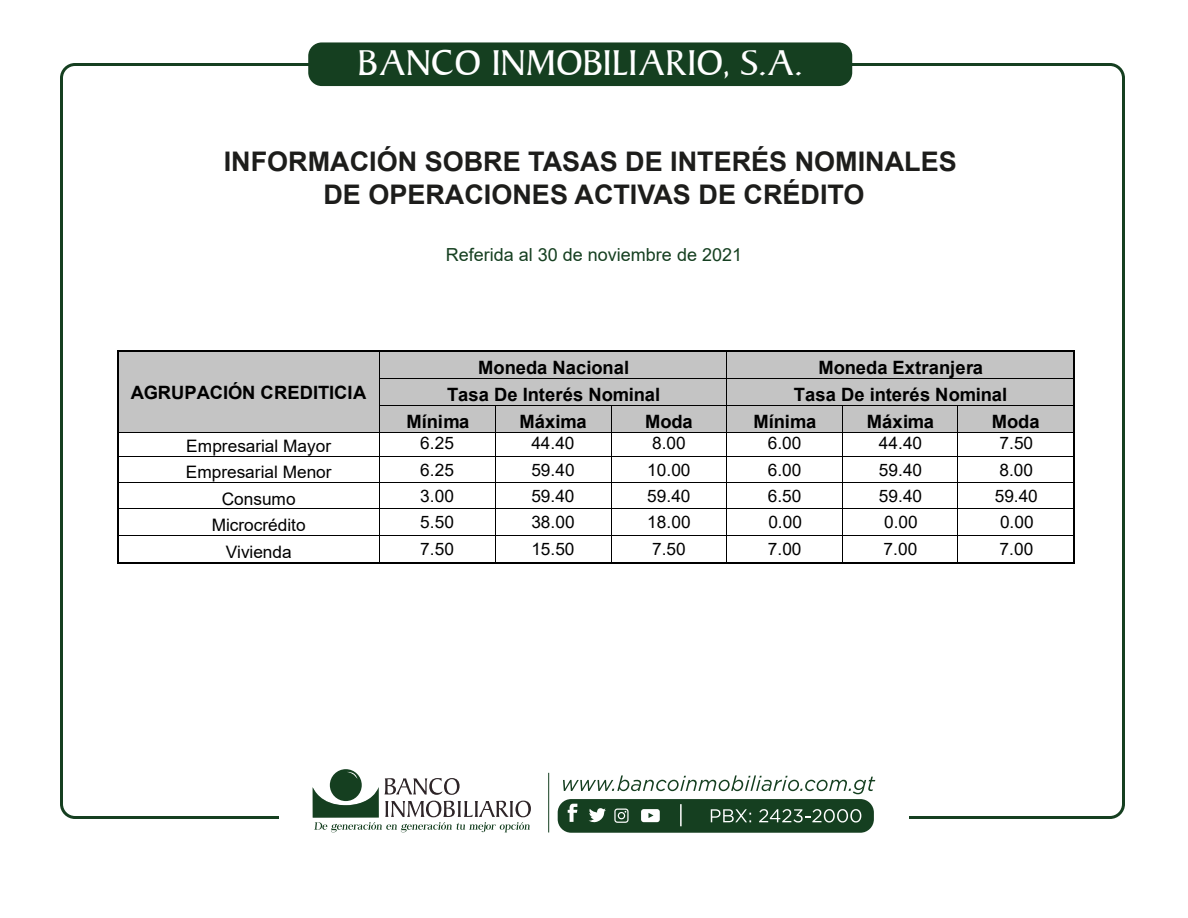
<style>
.page{position:relative;width:1188px;height:918px;background:#fff}
.page>*{position:absolute;margin:0;border:0;box-sizing:border-box;transform-origin:0 0}
.t1{font:36px "Baker Signet";color:#fff}
.t2{font:700 27px/32.4px "Arial";color:#1d1d1b;text-align:center}
.t3{font:700 18.45px "Arial";color:#000}
.t4{font:18px "Arial";color:#153f20}
.t5{font:17.25px "Arial";color:#000}
</style>
<div class="page">
<svg style="left:330px;top:769px;width:32px;height:32px"></svg>
<svg style="left:313px;top:771px;width:218px;height:61px"></svg>
<svg style="left:563px;top:775px;width:312px;height:19px"></svg>
<div style="left:558px;top:799px;width:316px;height:34px;background:#153f20;border-radius:14px"></div>
<svg style="left:614px;top:809px;width:15px;height:14px"></svg>
<svg style="left:568px;top:804px;width:9px;height:18px"></svg>
<svg style="left:589px;top:808px;width:17px;height:15px"></svg>
<svg style="left:641px;top:809px;width:19px;height:13px"></svg>
<svg style="left:711px;top:809px;width:40px;height:13px"></svg>
<svg style="left:759px;top:809px;width:102px;height:14px"></svg>
<hr style="left:680px;top:804px;width:2px;height:22px;background:#fff">
<hr style="left:548px;top:773px;width:1px;height:59px;background:#153f20">
<div style="left:308px;top:42px;width:544px;height:44px;background:#153f20;border-radius:14px"></div>
<div style="left:118px;top:351px;width:956px;height:82px;background:#c4c4c4"></div>
<hr style="left:117px;top:456px;width:262px;height:1px;background:#000">
<hr style="left:379px;top:456px;width:116px;height:1px;background:#000">
<hr style="left:495px;top:456px;width:115px;height:1px;background:#000">
<hr style="left:611px;top:456px;width:115px;height:1px;background:#000">
<hr style="left:727px;top:456px;width:115px;height:1px;background:#000">
<hr style="left:843px;top:456px;width:115px;height:1px;background:#000">
<hr style="left:959px;top:456px;width:116px;height:1px;background:#000">
<hr style="left:117px;top:482px;width:262px;height:1px;background:#000">
<hr style="left:379px;top:482px;width:116px;height:1px;background:#000">
<hr style="left:495px;top:482px;width:115px;height:1px;background:#000">
<hr style="left:611px;top:482px;width:115px;height:1px;background:#000">
<hr style="left:727px;top:482px;width:115px;height:1px;background:#000">
<hr style="left:843px;top:482px;width:115px;height:1px;background:#000">
<hr style="left:959px;top:482px;width:116px;height:1px;background:#000">
<hr style="left:117px;top:509px;width:262px;height:1px;background:#000">
<hr style="left:379px;top:509px;width:116px;height:1px;background:#000">
<hr style="left:495px;top:509px;width:115px;height:1px;background:#000">
<hr style="left:611px;top:509px;width:115px;height:1px;background:#000">
<hr style="left:727px;top:509px;width:115px;height:1px;background:#000">
<hr style="left:843px;top:509px;width:115px;height:1px;background:#000">
<hr style="left:959px;top:509px;width:116px;height:1px;background:#000">
<hr style="left:117px;top:535px;width:262px;height:1px;background:#000">
<hr style="left:379px;top:535px;width:116px;height:1px;background:#000">
<hr style="left:495px;top:535px;width:115px;height:1px;background:#000">
<hr style="left:611px;top:535px;width:115px;height:1px;background:#000">
<hr style="left:727px;top:535px;width:115px;height:1px;background:#000">
<hr style="left:843px;top:535px;width:115px;height:1px;background:#000">
<hr style="left:959px;top:535px;width:116px;height:1px;background:#000">
<hr style="left:1074px;top:351px;width:1px;height:213px;background:#000">
<hr style="left:380px;top:351px;width:1px;height:211px;background:#000">
<hr style="left:117px;top:351px;width:1px;height:213px;background:#000">
<hr style="left:117px;top:562px;width:958px;height:2px;background:#000">
<hr style="left:380px;top:405px;width:115px;height:1px;background:#000">
<hr style="left:495px;top:405px;width:116px;height:1px;background:#000">
<hr style="left:958px;top:405px;width:117px;height:1px;background:#000">
<hr style="left:842px;top:405px;width:1px;height:157px;background:#000">
<hr style="left:119px;top:432px;width:261px;height:1px;background:#000">
<hr style="left:380px;top:432px;width:115px;height:1px;background:#000">
<hr style="left:495px;top:432px;width:116px;height:1px;background:#000">
<hr style="left:611px;top:432px;width:116px;height:1px;background:#000">
<hr style="left:727px;top:432px;width:115px;height:1px;background:#000">
<hr style="left:843px;top:432px;width:115px;height:1px;background:#000">
<hr style="left:958px;top:432px;width:116px;height:1px;background:#000">
<hr style="left:380px;top:378px;width:347px;height:1px;background:#000">
<hr style="left:611px;top:405px;width:116px;height:1px;background:#000">
<hr style="left:727px;top:405px;width:115px;height:1px;background:#000">
<hr style="left:843px;top:405px;width:115px;height:1px;background:#000">
<hr style="left:727px;top:353px;width:1px;height:210px;background:#000">
<hr style="left:727px;top:378px;width:348px;height:1px;background:#000">
<hr style="left:117px;top:351px;width:957px;height:1px;background:#000">
<hr style="left:495px;top:405px;width:1px;height:158px;background:#000">
<hr style="left:611px;top:406px;width:1px;height:156px;background:#000">
<hr style="left:958px;top:406px;width:1px;height:157px;background:#000">
<h1 class="t1" style="left:358px;top:43px;width:446px">BANCO INMOBILIARIO, S.A.</h1>
<h2 class="t2" style="left:224px;top:146px;width:735px">INFORMACIÓN SOBRE TASAS DE INTERÉS NOMINALES<br>DE OPERACIONES ACTIVAS DE CRÉDITO</h2>
<p class="t3" style="left:131px;top:379px;width:237px">AGRUPACIÓN CREDITICIA</p>
<p class="t4" style="left:446px;top:243px;width:298px">Referida al 30 de noviembre de 2021</p>
<p class="t3" style="left:478px;top:354px;width:152px">Moneda Nacional</p>
<p class="t3" style="left:819px;top:354px;width:166px">Moneda Extranjera</p>
<p class="t3" style="left:447px;top:381px;width:215px">Tasa De Interés Nominal</p>
<p class="t3" style="left:794px;top:381px;width:215px">Tasa De interés Nominal</p>
<p class="t3" style="left:407px;top:409px;width:64px">Mínima</p>
<p class="t3" style="left:519px;top:409px;width:69px">Máxima</p>
<p class="t3" style="left:645px;top:409px;width:49px">Moda</p>
<p class="t3" style="left:754px;top:409px;width:64px">Mínima</p>
<p class="t3" style="left:867px;top:409px;width:69px">Máxima</p>
<p class="t3" style="left:992px;top:409px;width:49px">Moda</p>
<p class="t5" style="left:186px;top:434px;width:146px">Empresarial Mayor</p>
<p class="t5" style="left:420px;top:431px;width:35px">6.25</p>
<p class="t5" style="left:531px;top:431px;width:45px">44.40</p>
<p class="t5" style="left:652px;top:431px;width:35px">8.00</p>
<p class="t5" style="left:768px;top:431px;width:35px">6.00</p>
<p class="t5" style="left:879px;top:431px;width:45px">44.40</p>
<p class="t5" style="left:1000px;top:431px;width:35px">7.50</p>
<p class="t5" style="left:186px;top:460px;width:147px">Empresarial Menor</p>
<p class="t5" style="left:420px;top:458px;width:35px">6.25</p>
<p class="t5" style="left:531px;top:458px;width:45px">59.40</p>
<p class="t5" style="left:647px;top:458px;width:45px">10.00</p>
<p class="t5" style="left:768px;top:458px;width:35px">6.00</p>
<p class="t5" style="left:879px;top:458px;width:45px">59.40</p>
<p class="t5" style="left:1000px;top:458px;width:35px">8.00</p>
<p class="t5" style="left:222px;top:487px;width:75px">Consumo</p>
<p class="t5" style="left:420px;top:484px;width:35px">3.00</p>
<p class="t5" style="left:531px;top:484px;width:45px">59.40</p>
<p class="t5" style="left:647px;top:484px;width:45px">59.40</p>
<p class="t5" style="left:768px;top:484px;width:35px">6.50</p>
<p class="t5" style="left:879px;top:484px;width:45px">59.40</p>
<p class="t5" style="left:995px;top:484px;width:45px">59.40</p>
<p class="t5" style="left:212px;top:513px;width:95px">Microcrédito</p>
<p class="t5" style="left:420px;top:510px;width:35px">5.50</p>
<p class="t5" style="left:531px;top:510px;width:45px">38.00</p>
<p class="t5" style="left:647px;top:510px;width:45px">18.00</p>
<p class="t5" style="left:768px;top:510px;width:35px">0.00</p>
<p class="t5" style="left:884px;top:510px;width:35px">0.00</p>
<p class="t5" style="left:1000px;top:510px;width:35px">0.00</p>
<p class="t5" style="left:226px;top:540px;width:68px">Vivienda</p>
<p class="t5" style="left:420px;top:537px;width:35px">7.50</p>
<p class="t5" style="left:531px;top:537px;width:45px">15.50</p>
<p class="t5" style="left:652px;top:537px;width:35px">7.50</p>
<p class="t5" style="left:768px;top:537px;width:35px">7.00</p>
<p class="t5" style="left:884px;top:537px;width:35px">7.00</p>
<p class="t5" style="left:1000px;top:537px;width:35px">7.00</p>
</div>
